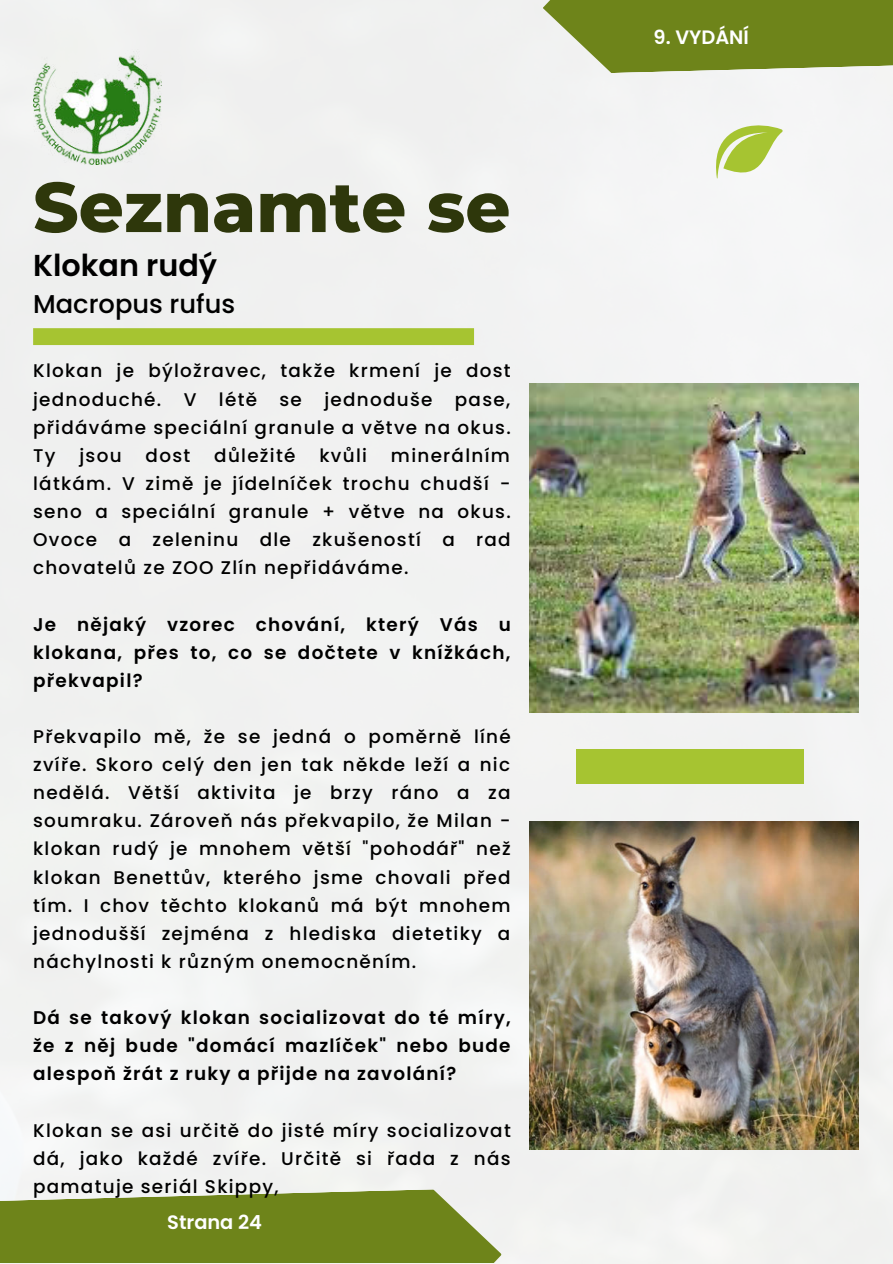
<style>
.page{position:relative;width:893px;height:1264px;background:#fff}
.page>*{position:absolute;margin:0;border:0;box-sizing:border-box;transform-origin:0 0}
.t1{font:800 70.35px "Montserrat";color:#2e370b}
.t2{font:600 30.3px "Poppins";color:#000}
.t3{font:500 25.8px "Poppins";color:#000}
.t4{font:600 19.35px "Poppins";color:#fff}
.t5{font:500 18.3px/28px "Poppins";letter-spacing:.07em;color:#000;text-align:justify}
.t6{font:600 18.3px/28px "Poppins";letter-spacing:.07em;color:#000;text-align:justify}
</style>
<div class="page">
<div style="left:0;top:0;width:892px;height:1263px;background:#f1f2f1"></div>
<svg style="left:715px;top:121px;width:67px;height:64px"></svg>
<div style="left:33px;top:328px;width:441px;height:17px;background:#a6c431"></div>
<div style="left:576px;top:749px;width:227px;height:34px;background:#a6c431"></div>
<svg style="left:0;top:1189px;width:502px;height:73px;background:#809337"></svg>
<img style="left:33px;top:50px;width:128px;height:115px">
<svg style="left:542px;top:0;width:350px;height:73px;background:#7f9237"></svg>
<img style="left:529px;top:383px;width:329px;height:329px">
<img style="left:529px;top:821px;width:329px;height:328px">
<h1 class="t1" style="left:33px;top:155px;width:479px">Seznamte se</h1>
<h2 class="t2" style="left:33px;top:248px;width:185px">Klokan rudý</h2>
<h3 class="t3" style="left:33px;top:289px;width:203px">Macropus rufus</h3>
<p class="t5" style="left:33px;top:357px;width:479px">Klokan je býložravec, takže krmení je dost jednoduché. V létě se jednoduše pase, přidáváme speciální granule a větve na okus.<br>Ty</p>
<p class="t5" style="left:79px;top:441px;width:44px">jsou</p>
<p class="t5" style="left:146px;top:441px;width:46px">dost</p>
<p class="t5" style="left:214px;top:441px;width:83px">důležité</p>
<p class="t5" style="left:319px;top:441px;width:49px">kvůli</p>
<p class="t5" style="left:33px;top:441px;width:479px;text-indent:358px">minerálním látkám. V zimě je jídelníček trochu chudší - seno a speciální granule + větve na okus.<br>Ovoce a zeleninu dle zkušeností a rad chovatelů ze ZOO Zlín nepřidáváme.</p>
<p class="t6" style="left:33px;top:610px;width:479px">Je nějaký vzorec chování, který Vás u klokana, přes to, co se dočtete v knížkách, překvapil?</p>
<p class="t5" style="left:33px;top:722px;width:479px">Překvapilo mě, že se jedná o poměrně líné zvíře. Skoro celý den jen tak někde leží a nic nedělá. Větší aktivita je brzy ráno a za soumraku. Zároveň nás překvapilo, že Milan - klokan rudý je mnohem větší "pohodář" než klokan Benettův, kterého jsme chovali před tím. I chov těchto klokanů má být mnohem jednodušší zejména z hlediska dietetiky a náchylnosti k různým onemocněním.</p>
<p class="t6" style="left:33px;top:1003px;width:479px">Dá se takový klokan socializovat do té míry, že z něj bude "domácí mazlíček" nebo bude alespoň žrát z ruky a přijde na zavolání?</p>
<p class="t5" style="left:33px;top:1116px;width:479px">Klokan se asi určitě do jisté míry socializovat dá, jako každé zvíře. Určitě si řada z nás pamatuje seriál Skippy,</p>
<p class="t4" style="left:167px;top:1211px;width:96px">Strana 24</p>
<p class="t4" style="left:653px;top:26px;width:97px">9. VYDÁNÍ</p>
</div>
